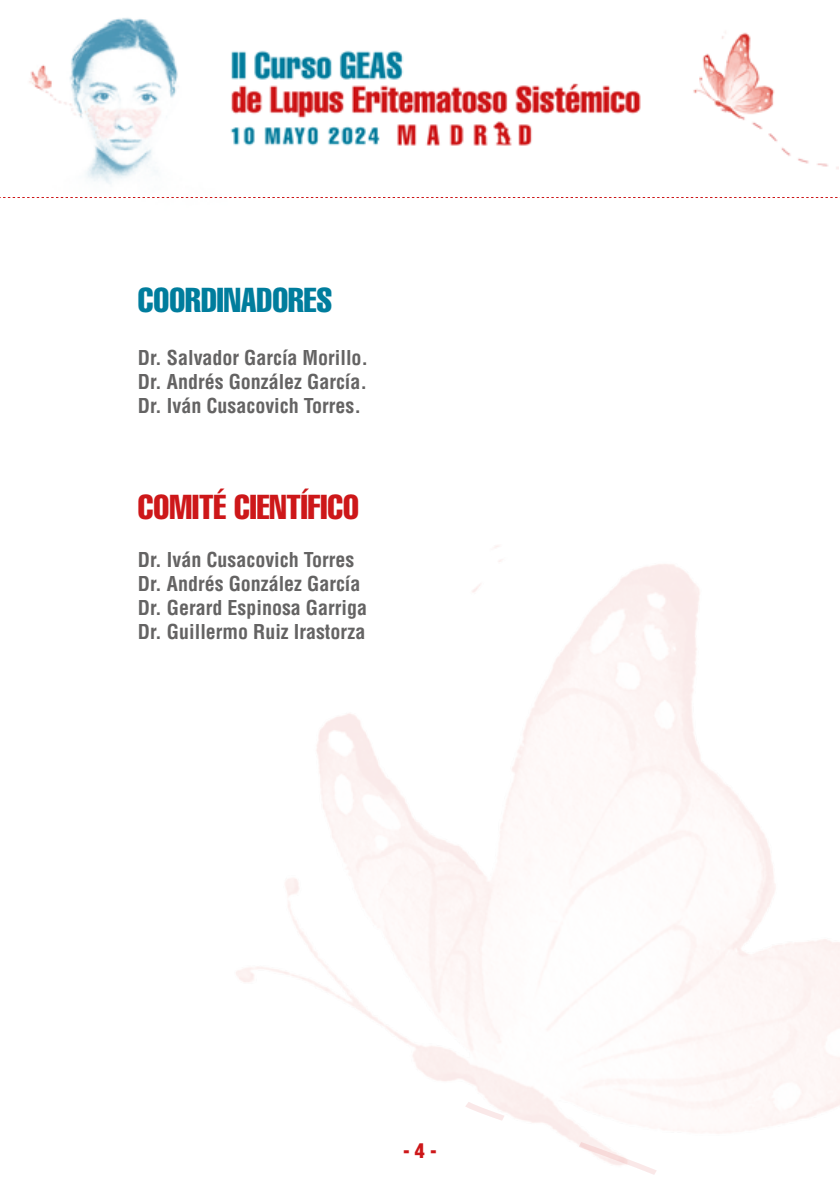
<style>
.page{position:relative;width:840px;height:1191px;background:#fff}
.page>*{position:absolute;margin:0;border:0;box-sizing:border-box;transform-origin:0 0}
.t1{font:34px "Helvetica LT Std Comp";color:#cd1719}
.t2{font:34px "Helvetica LT Std Comp";color:#007d9d}
.t3{font:700 condensed 20px/24px "Helvetica LT Std";color:#646363;text-align:justify}
.t4{font:900 condensed 20px "Helvetica LT Std";color:#cd1719}
</style>
<div class="page">
<img style="left:29px;top:17px;width:808px;height:167px">
<svg style="left:0;top:197px;width:838px;height:1px"></svg>
<h1 class="t2" style="left:138px;top:278px;width:196px">COORDINADORES</h1>
<p class="t3" style="left:138px;top:345px;width:232px">Dr. Salvador García Morillo.<br>Dr. Andrés González García.<br>Dr. Iván Cusacovich Torres.</p>
<h1 class="t1" style="left:138px;top:485px;width:222px">COMITÉ CIENTÍFICO</h1>
<p class="t3" style="left:138px;top:547px;width:231px;text-align:left">Dr. Iván Cusacovich Torres<br>Dr. Andrés González García<br>Dr. Gerard Espinosa Garriga<br>Dr. Guillermo Ruiz Irastorza</p>
<p class="t4" style="left:403px;top:1138px;width:35px">- 4 -</p>
</div>
